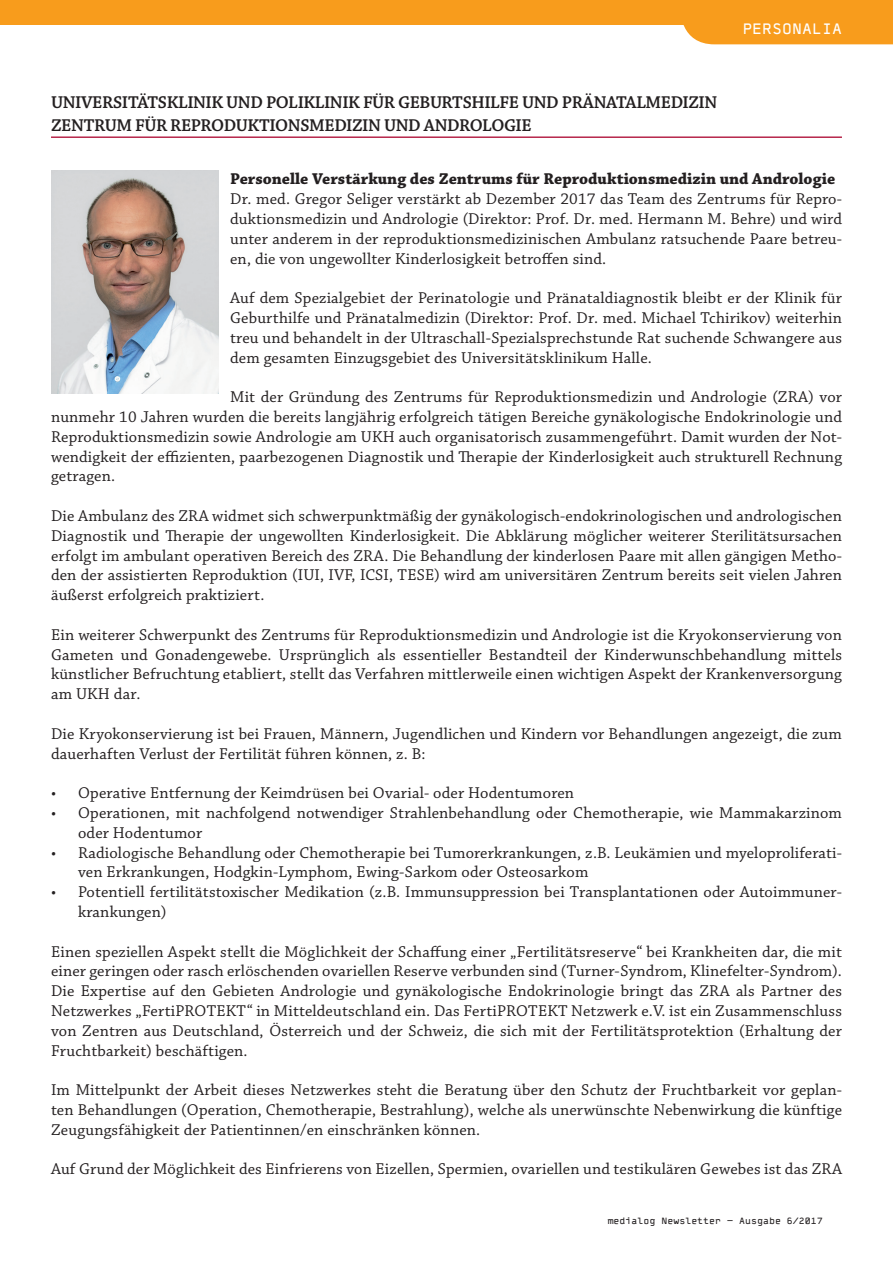
<style>
.page{position:relative;width:893px;height:1263px;background:#fff}
.page>*{position:absolute;margin:0;border:0;box-sizing:border-box;transform-origin:0 0}
.t1{font:600 18px/22.5px "Chaparral Pro";letter-spacing:-.025em;color:#231f20}
.t2{font:16.5px/19.8px "Chaparral Pro";letter-spacing:.01em;color:#231f20;text-align:justify}
.t3{font:700 16.5px "Chaparral Pro";color:#231f20}
.t4{font:15px "Typestar OCR";color:#fff}
.t5{font:9px "Typestar OCR";color:#231f20}
</style>
<div class="page">
<div style="left:0;top:0;width:893px;height:25px;background:#f89c1c"></div>
<div style="left:683px;top:25px;width:210px;height:19px;background:#f89c1c"></div>
<hr style="left:51px;top:136px;width:791px;height:2px;background:#b6274b">
<img style="left:51px;top:170px;width:167px;height:223px">
<p class="t1" style="left:51px;top:92px;width:668px">UNIVERSITÄTSKLINIK UND POLIKLINIK FÜR GEBURTSHILFE UND PRÄNATALMEDIZIN<br>ZENTRUM FÜR REPRODUKTIONSMEDIZIN UND ANDROLOGIE</p>
<p class="t4" style="left:742px;top:19px;width:101px">PERSONALIA</p>
<p class="t3" style="left:230px;top:169px;width:607px">Personelle Verstärkung des Zentrums für Reproduktionsmedizin und Andrologie</p>
<p class="t2" style="left:230px;top:190px;width:613px">Dr. med. Gregor Seliger verstärkt ab Dezember 2017 das Team des Zentrums für Repro&shy;duktionsmedizin und Andrologie (Direktor: Prof. Dr. med. Hermann M. Behre) und wird unter anderem in der reproduktionsmedizinischen Ambulanz ratsuchende Paare betreu&shy;en, die von ungewollter Kinderlosigkeit betroffen sind.</p>
<p class="t2" style="left:230px;top:289px;width:613px">Auf dem Spezialgebiet der Perinatologie und Pränataldiagnostik bleibt er der Klinik für Geburthilfe und Pränatalmedizin (Direktor: Prof. Dr. med. Michael Tchirikov) weiterhin treu und behandelt in der Ultraschall-Spezialsprechstunde Rat suchende Schwangere aus dem gesamten Einzugsgebiet des Universitätsklinikum Halle.</p>
<p class="t2" style="left:51px;top:388px;width:792px;text-indent:179px">Mit der Gründung des Zentrums für Reproduktionsmedizin und Andrologie (ZRA) vor nunmehr 10 Jahren wurden die bereits langjährig erfolgreich tätigen Bereiche gynäkologische Endokrinologie und Reproduktionsmedizin sowie Andrologie am UKH auch organisatorisch zusammengeführt. Damit wurden der Not&shy;wendigkeit der effizienten, paarbezogenen Diagnostik und Therapie der Kinderlosigkeit auch strukturell Rechnung getragen.</p>
<p class="t2" style="left:51px;top:506px;width:792px">Die Ambulanz des ZRA widmet sich schwerpunktmäßig der gynäkologisch-endokrinologischen und andrologischen Diagnostik und Therapie der ungewollten Kinderlosigkeit. Die Abklärung möglicher weiterer Sterilitätsursachen erfolgt im ambulant operativen Bereich des ZRA. Die Behandlung der kinderlosen Paare mit allen gängigen Metho&shy;den der assistierten Reproduktion (IUI, IVF, ICSI, TESE) wird am universitären Zentrum bereits seit vielen Jahren äußerst erfolgreich praktiziert.</p>
<p class="t2" style="left:51px;top:625px;width:792px">Ein weiterer Schwerpunkt des Zentrums für Reproduktionsmedizin und Andrologie ist die Kryokonservierung von Gameten und Gonadengewebe. Ursprünglich als essentieller Bestandteil der Kinderwunschbehandlung mittels künstlicher Befruchtung etabliert, stellt das Verfahren mittlerweile einen wichtigen Aspekt der Krankenversorgung am UKH dar.</p>
<p class="t2" style="left:51px;top:724px;width:792px">Die Kryokonservierung ist bei Frauen, Männern, Jugendlichen und Kindern vor Behandlungen angezeigt, die zum dauerhaften Verlust der Fertilität führen können, z. B:</p>
<p class="t2" style="left:51px;top:784px;width:525px">• Operative Entfernung der Keimdrüsen bei Ovarial- oder Hodentumoren</p>
<p class="t2" style="left:78px;top:803px;width:765px;text-indent:-27px">• Operationen, mit nachfolgend notwendiger Strahlenbehandlung oder Chemotherapie, wie Mammakarzinom oder Hodentumor</p>
<p class="t2" style="left:78px;top:843px;width:765px;text-indent:-27px">• Radiologische Behandlung oder Chemotherapie bei Tumorerkrankungen, z.B. Leukämien und myeloproliferati&shy;ven Erkrankungen, Hodgkin-Lymphom, Ewing-Sarkom oder Osteosarkom</p>
<p class="t2" style="left:78px;top:883px;width:765px;text-indent:-27px">• Potentiell fertilitätstoxischer Medikation (z.B. Immunsuppression bei Transplantationen oder Autoimmuner&shy;krankungen)</p>
<p class="t2" style="left:51px;top:942px;width:792px">Einen speziellen Aspekt stellt die Möglichkeit der Schaffung einer „Fertilitätsreserve“ bei Krankheiten dar, die mit einer geringen oder rasch erlöschenden ovariellen Reserve verbunden sind (Turner-Syndrom, Klinefelter-Syndrom).<br>Die Expertise auf den Gebieten Andrologie und gynäkologische Endokrinologie bringt das ZRA als Partner des Netzwerkes „FertiPROTEKT“ in Mitteldeutschland ein. Das FertiPROTEKT Netzwerk e.V. ist ein Zusammenschluss von Zentren aus Deutschland, Österreich und der Schweiz, die sich mit der Fertilitätsprotektion (Erhaltung der Fruchtbarkeit) beschäftigen.</p>
<p class="t2" style="left:51px;top:1081px;width:792px">Im Mittelpunkt der Arbeit dieses Netzwerkes steht die Beratung über den Schutz der Fruchtbarkeit vor geplan&shy;ten Behandlungen (Operation, Chemotherapie, Bestrahlung), welche als unerwünschte Nebenwirkung die künftige Zeugungsfähigkeit der Patientinnen/en einschränken können.</p>
<p class="t2" style="left:51px;top:1160px;width:792px">Auf Grund der Möglichkeit des Einfrierens von Eizellen, Spermien, ovariellen und testikulären Gewebes ist das ZRA</p>
<p class="t5" style="left:608px;top:1215px;width:217px">medialog Newsletter - Ausgabe 6/2017</p>
</div>
